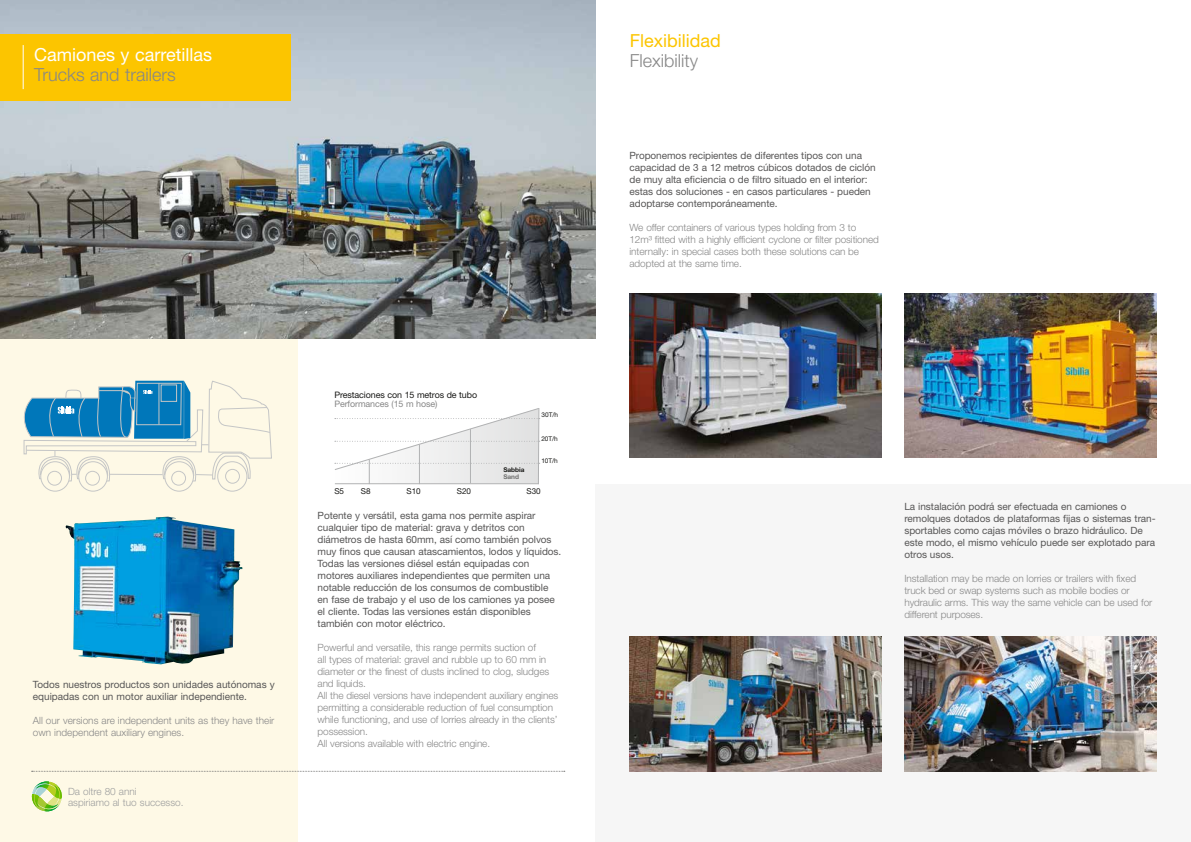
<style>
.page{position:relative;width:1191px;height:842px;background:#fff}
.page>*{position:absolute;margin:0;border:0;box-sizing:border-box;transform-origin:0 0}
.t1{font:300 18px "Helvetica Neue LT Std";color:#878787}
.t2{font:18px "Helvetica Neue LT Std";color:#fff}
.t3{font:18px "Helvetica Neue LT Std";color:#fcc500}
.t4{font:10px/12px "Helvetica Neue LT Std";letter-spacing:-.005em;color:#575656}
.t5{font:300 10px/12px "Helvetica Neue LT Std";letter-spacing:-.01em;color:#878787}
.t6{font:300 10px/11px "Helvetica Neue LT Std";color:#9c9d9d}
.t7{font:8.9px "Helvetica Neue LT Std";letter-spacing:-.01em;color:#1a1a18}
.t8{font:8.9px "Helvetica Neue LT Std";letter-spacing:-.01em;color:#878787}
.t9{font:8.1px "Helvetica Neue LT Std";letter-spacing:-.01em;color:#1a1a18}
.t10{font:6.5px "Helvetica Neue LT Std";letter-spacing:-.01em;color:#1a1a18}
.t11{font:700 6.5px "Helvetica Neue LT Std";letter-spacing:-.01em;color:#1a1a18}
.t12{font:700 6.5px "Helvetica Neue LT Std";color:#6f6f6e}
</style>
<div class="page">
<div style="left:595px;top:484px;width:596px;height:358px;background:#f6f6f6"></div>
<div style="left:0;top:333px;width:298px;height:509px;background:#fef9e6"></div>
<img style="left:0;top:0;width:595px;height:338px">
<img style="left:904px;top:294px;width:253px;height:163px">
<img style="left:904px;top:637px;width:253px;height:134px">
<img style="left:629px;top:637px;width:253px;height:134px">
<img style="left:629px;top:294px;width:253px;height:163px">
<svg style="left:334px;top:408px;width:206px;height:77px"></svg>
<div style="left:164px;top:461px;width:30px;height:30px;border:1px solid #c5c6c6;border-radius:50%"></div>
<div style="left:171px;top:471px;width:15px;height:14px;border:1px solid #c5c6c6;border-radius:50%"></div>
<div style="left:78px;top:461px;width:30px;height:30px;border:1px solid #c5c6c6;border-radius:50%"></div>
<div style="left:85px;top:471px;width:15px;height:14px;border:1px solid #c5c6c6;border-radius:50%"></div>
<div style="left:40px;top:461px;width:30px;height:30px;border:1px solid #c5c6c6;border-radius:50%"></div>
<div style="left:47px;top:471px;width:15px;height:14px;border:1px solid #c5c6c6;border-radius:50%"></div>
<div style="left:217px;top:461px;width:30px;height:30px;border:1px solid #c5c6c6;border-radius:50%"></div>
<div style="left:225px;top:469px;width:15px;height:15px;border:1px solid #c5c6c6;border-radius:50%"></div>
<svg style="left:23px;top:381px;width:249px;height:101px"></svg>
<img style="left:65px;top:517px;width:178px;height:148px">
<div style="left:0;top:34px;width:291px;height:66px;background:#fcc500"></div>
<hr style="left:23px;top:45px;width:1px;height:44px;background:#fff">
<svg style="left:32px;top:771px;width:533px;height:1px"></svg>
<svg style="left:31px;top:781px;width:31px;height:31px"></svg>
<h1 class="t2" style="left:34px;top:44px;width:180px">Camiones y carretillas</h1>
<h1 class="t1" style="left:34px;top:63px;width:143px">Trucks and trailers</h1>
<p class="t4" style="left:33px;top:679px;width:243px">Todos nuestros productos son unidades autónomas y equipadas con un motor auxiliar independiente.</p>
<p class="t5" style="left:33px;top:714px;width:243px">All our versions are independent units as they have their own independent auxiliary engines.</p>
<p class="t6" style="left:68px;top:786px;width:117px">Da oltre 80 anni<br>aspiriamo al tuo successo.</p>
<p class="t7" style="left:334px;top:389px;width:144px">Prestaciones con 15 metros de tubo</p>
<p class="t8" style="left:334px;top:398px;width:105px">Performances (15 m hose)</p>
<p class="t11" style="left:503px;top:466px;width:22px">Sabbia</p>
<p class="t12" style="left:503px;top:473px;width:17px">Sand</p>
<p class="t10" style="left:541px;top:411px;width:18px">30T/h</p>
<p class="t10" style="left:541px;top:435px;width:18px">20T/h</p>
<p class="t10" style="left:541px;top:457px;width:18px">10T/h</p>
<p class="t9" style="left:334px;top:486px;width:11px">S5</p>
<p class="t9" style="left:361px;top:486px;width:11px">S8</p>
<p class="t9" style="left:406px;top:486px;width:16px">S10</p>
<p class="t9" style="left:457px;top:486px;width:16px">S20</p>
<p class="t9" style="left:526px;top:486px;width:16px">S30</p>
<p class="t4" style="left:317px;top:510px;width:245px">Potente y versátil, esta gama nos permite aspirar cualquier tipo de material: grava y detritos con diámetros de hasta 60mm, así como también polvos muy finos que causan atascamientos, lodos y líquidos.<br>Todas las versiones diésel están equipadas con motores auxiliares independientes que permiten una notable reducción de los consumos de combustible en fase de trabajo y el uso de los camiones ya posee el cliente. Todas las versiones están disponibles también con motor eléctrico.</p>
<p class="t5" style="left:317px;top:642px;width:242px">Powerful and versatile, this range permits suction of<br>all types of material: gravel and rubble up to 60 mm in diameter or the finest of dusts inclined to clog, sludges and liquids.<br>All the diesel versions have independent auxiliary engines permitting a considerable reduction of fuel consumption while functioning, and use of lorries already in the clients’ possession.<br>All versions available with electric engine.</p>
<h1 class="t3" style="left:630px;top:30px;width:92px">Flexibilidad</h1>
<h1 class="t1" style="left:630px;top:49px;width:70px">Flexibility</h1>
<p class="t4" style="left:629px;top:149px;width:247px">Proponemos recipientes de diferentes tipos con una capacidad de 3 a 12 metros cúbicos dotados de ciclón de muy alta eficiencia o de filtro situado en el interior: estas dos soluciones - en casos particulares - pueden adoptarse contemporáneamente.</p>
<p class="t5" style="left:629px;top:221px;width:251px">We offer containers of various types holding from 3 to 12m³ fitted with a highly efficient cyclone or filter positioned internally: in special cases both these solutions can be adopted at the same time.</p>
<p class="t4" style="left:904px;top:500px;width:253px">La instalación podrá ser efectuada en camiones o remolques dotados de plataformas fijas o sistemas tran&shy;sportables como cajas móviles o brazo hidráulico. De este modo, el mismo vehículo puede ser explotado para otros usos.</p>
<p class="t5" style="left:904px;top:572px;width:249px">Installation may be made on lorries or trailers with fixed truck bed or swap systems such as mobile bodies or hydraulic arms. This way the same vehicle can be used for different purposes.</p>
</div>
